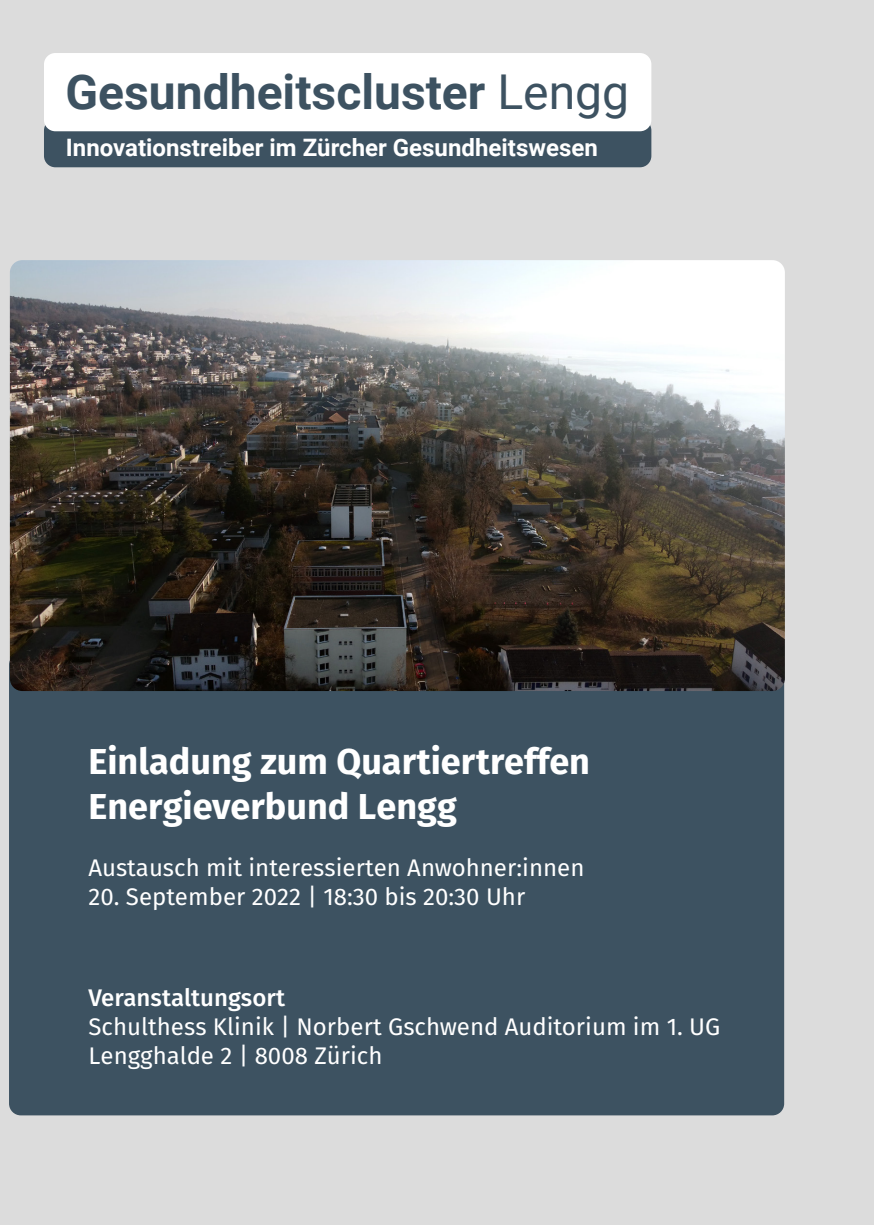
<style>
.page{position:relative;width:874px;height:1225px;background:#fff}
.page>*{position:absolute;margin:0;border:0;box-sizing:border-box;transform-origin:0 0}
.t1{font:700 48px "Roboto";color:#3d5261}
.t2{font:700 36px "Fira Sans";color:#fff}
.t3{font:24px "Fira Sans";color:#fff}
.t4{font:700 24px "Roboto";color:#fff}
.t5{font:500 24px "Fira Sans";color:#fff}
.s1{font-weight:400}
</style>
<div class="page">
<div style="left:0;top:0;width:873px;height:1225px;background:#dcdcdc"></div>
<div style="left:9px;top:653px;width:774px;height:462px;background:#3d5261;border-radius:12px"></div>
<img style="left:10px;top:260px;width:774px;height:431px">
<div style="left:44px;top:119px;width:607px;height:48px;background:#3d5261;border-radius:11px"></div>
<div style="left:44px;top:53px;width:607px;height:78px;background:#fff;border-radius:11px"></div>
<p class="t1" style="left:65px;top:59px;width:565px">Gesundheitscluster <span class="s1">Lengg</span></p>
<p class="t4" style="left:66px;top:131px;width:533px">Innovationstreiber im Zürcher Gesundheitswesen</p>
<p class="t2" style="left:88px;top:736px;width:503px">Einladung zum Quartiertreffen</p>
<p class="t2" style="left:88px;top:781px;width:369px">Energieverbund Lengg</p>
<p class="t3" style="left:88px;top:851px;width:497px">Austausch mit interessierten Anwohner:innen</p>
<p class="t3" style="left:88px;top:880px;width:438px">20. September 2022 | 18:30 bis 20:30 Uhr</p>
<p class="t5" style="left:88px;top:981px;width:198px">Veranstaltungsort</p>
<p class="t3" style="left:88px;top:1010px;width:633px">Schulthess Klinik | Norbert Gschwend Auditorium im 1. UG</p>
<p class="t3" style="left:88px;top:1038px;width:295px">Lengghalde 2 | 8008 Zürich</p>
</div>
